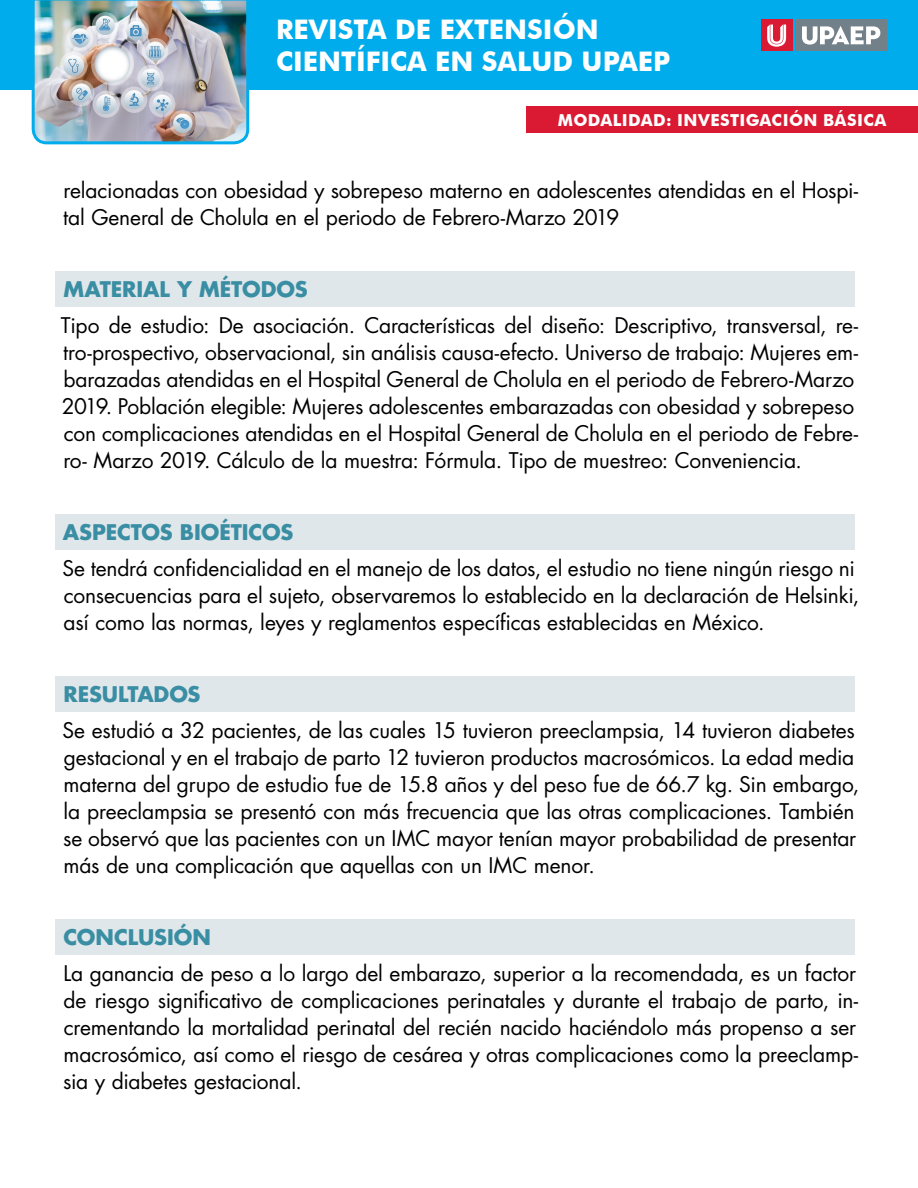
<style>
.page{position:relative;width:918px;height:1188px;background:#fff}
.page>*{position:absolute;margin:0;border:0;box-sizing:border-box;transform-origin:0 0}
.t1{font:700 27px/32.4px "Futura BT";color:#fff}
.cuerpo{font:21px/27px "Futura Std";letter-spacing:-.005em;color:#000}
.apartado{font:700 21px "Futura Std";letter-spacing:-.005em;color:#3a8ea3}
.t2{font:700 16.5px "Futura BT";letter-spacing:.02em;color:#fff}
</style>
<div class="page">
<div style="left:0;top:0;width:918px;height:90px;background:#00aceb"></div>
<img style="left:31px;top:0;width:219px;height:145px">
<div style="left:796px;top:20px;width:91px;height:31px;background:#72808a"></div>
<svg style="left:802px;top:26px;width:78px;height:19px"></svg>
<div style="left:761px;top:20px;width:31px;height:31px;background:#da1a32"></div>
<svg style="left:767px;top:25px;width:19px;height:22px"></svg>
<div style="left:527px;top:106px;width:391px;height:27px;background:#da1a32"></div>
<div style="left:56px;top:271px;width:799px;height:36px;background:#e0e7eb"></div>
<div style="left:56px;top:514px;width:799px;height:36px;background:#e0e7eb"></div>
<div style="left:56px;top:676px;width:799px;height:36px;background:#e0e7eb"></div>
<div style="left:56px;top:919px;width:799px;height:36px;background:#e0e7eb"></div>
<p class="t1" style="left:276px;top:13px;width:396px">REVISTA DE EXTENSIÓN<br>CIENTÍFICA EN SALUD UPAEP</p>
<p class="t2" style="left:558px;top:110px;width:330px">MODALIDAD: INVESTIGACIÓN BÁSICA</p>
<p class="cuerpo" style="left:63px;top:177px;width:797px">relacionadas con obesidad y sobrepeso materno en adolescentes atendidas en el Hospi&shy;tal General de Cholula en el periodo de Febrero-Marzo 2019</p>
<p class="apartado" style="left:63px;top:275px;width:246px">MATERIAL Y MÉTODOS</p>
<p class="cuerpo" style="left:61px;top:312px;width:799px">Tipo de estudio: De asociación. Características del diseño: Descriptivo, transversal, re&shy;tro-prospectivo, observacional, sin análisis causa-efecto. Universo de trabajo: Mujeres em&shy;barazadas atendidas en el Hospital General de Cholula en el periodo de Febrero-Marzo 2019. Población elegible: Mujeres adolescentes embarazadas con obesidad y sobrepeso con complicaciones atendidas en el Hospital General de Cholula en el periodo de Febre&shy;ro- Marzo 2019. Cálculo de la muestra: Fórmula. Tipo de muestreo: Conveniencia.</p>
<p class="apartado" style="left:63px;top:518px;width:232px">ASPECTOS BIOÉTICOS</p>
<p class="cuerpo" style="left:63px;top:555px;width:798px">Se tendrá confidencialidad en el manejo de los datos, el estudio no tiene ningún riesgo ni consecuencias para el sujeto, observaremos lo establecido en la declaración de Helsinki, así como las normas, leyes y reglamentos específicas establecidas en México.</p>
<p class="apartado" style="left:64px;top:680px;width:138px">RESULTADOS</p>
<p class="cuerpo" style="left:63px;top:717px;width:798px">Se estudió a 32 pacientes, de las cuales 15 tuvieron preeclampsia, 14 tuvieron diabetes gestacional y en el trabajo de parto 12 tuvieron productos macrosómicos. La edad media materna del grupo de estudio fue de 15.8 años y del peso fue de 66.7 kg. Sin embargo, la preeclampsia se presentó con más frecuencia que las otras complicaciones. También se observó que las pacientes con un IMC mayor tenían mayor probabilidad de presentar más de una complicación que aquellas con un IMC menor.</p>
<p class="apartado" style="left:63px;top:923px;width:149px">CONCLUSIÓN</p>
<p class="cuerpo" style="left:63px;top:960px;width:797px;text-align:justify">La ganancia de peso a lo largo del embarazo, superior a la recomendada, es un factor de riesgo significativo de complicaciones perinatales y durante el trabajo de parto, in&shy;crementando la mortalidad perinatal del recién nacido haciéndolo más propenso a ser macrosómico, así como el riesgo de cesárea y otras complicaciones como la preeclamp&shy;sia y diabetes gestacional.</p>
</div>
